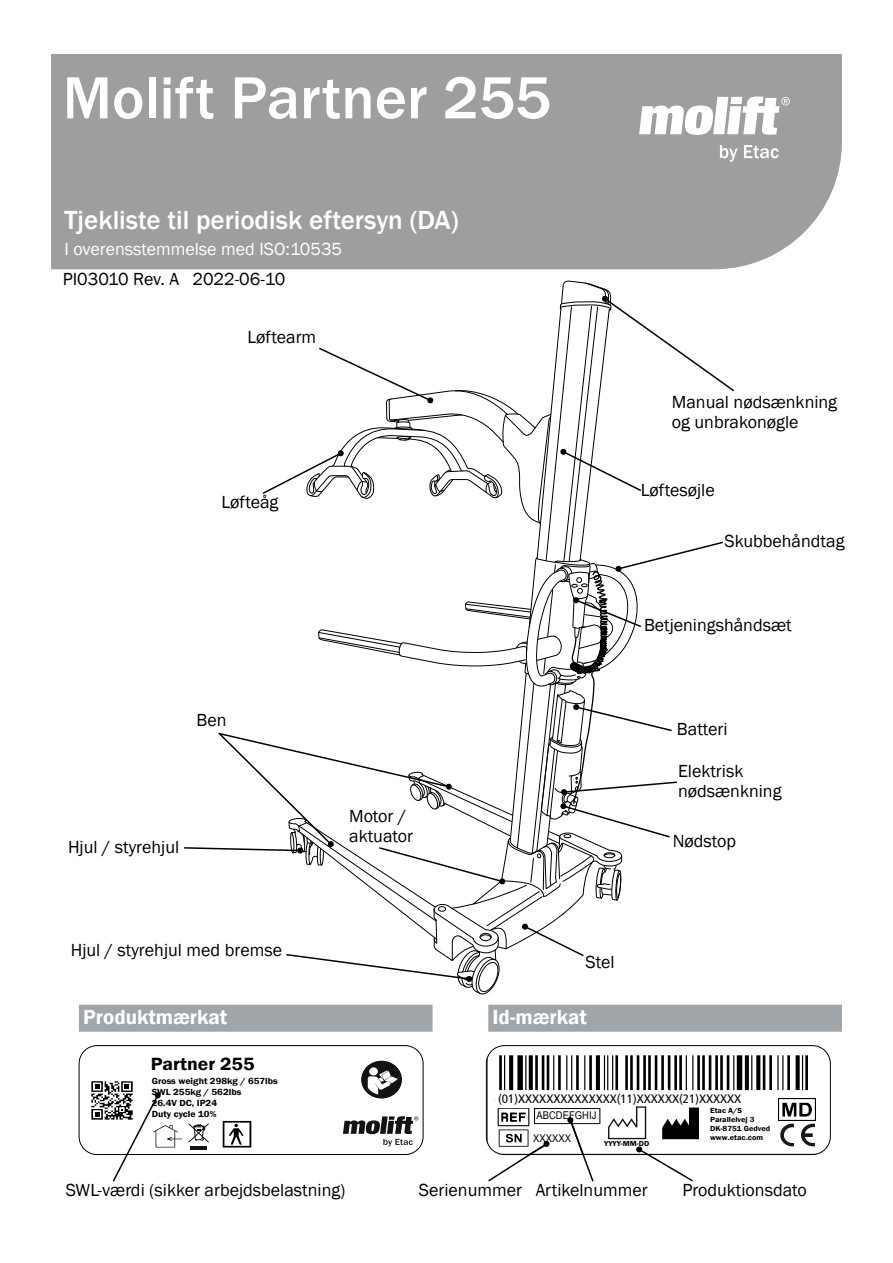
<style>
.page{position:relative;width:893px;height:1263px;background:#fff}
.page>*{position:absolute;margin:0;border:0;box-sizing:border-box;transform-origin:0 0}
.t1{font:500 61.5px "Franklin Gothic";color:#fff}
.t2{font:500 27px "Franklin Gothic";color:#fff}
.t3{font:600 21px "Franklin Gothic";color:#fff}
.t4{font:600 18.15px "Franklin Gothic";color:#000;scale:1.08 1}
.t5{font:18px/19.8px "Franklin Gothic";color:#000}
.t6{font:18px "Franklin Gothic";color:#fff}
.t7{font:15.15px "Arial";color:#000;scale:1.08 1}
.t8{font:condensed 12.15px "Frutiger LT Pro";color:#000;scale:1.08 1}
.t9{font:10.65px "Arial Narrow";letter-spacing:.005em;color:#000;scale:1.08 1}
.t10{font:600 9.15px/10.9px "Franklin Gothic";color:#000;scale:1.08 1}
.t11{font:600 7.65px/9.1px "Franklin Gothic";color:#000;scale:1.08 1}
.t12{font:600 7.5px "Franklin Gothic";color:#000;scale:1.08 1}
</style>
<div class="page">
<div style="left:51px;top:54px;width:791px;height:215px;background:#9c9e9f"></div>
<svg style="left:639px;top:97px;width:151px;height:38px"></svg>
<svg style="left:720px;top:145px;width:17px;height:17px"></svg>
<svg style="left:744px;top:145px;width:35px;height:13px"></svg>
<div style="left:79px;top:1005px;width:354px;height:27px;background:#a0a5a9"></div>
<div style="left:488px;top:1005px;width:354px;height:27px;background:#a0a5a9"></div>
<svg style="left:79px;top:1045px;width:344px;height:137px"></svg>
<svg style="left:486px;top:1045px;width:344px;height:137px"></svg>
<svg style="left:184px;top:281px;width:551px;height:713px"></svg>
<h1 class="t1" style="left:63px;top:60px;width:490px">Molift Partner 255</h1>
<h2 class="t2" style="left:65px;top:204px;width:396px">Tjekliste til periodisk eftersyn (DA)</h2>
<p class="t6" style="left:65px;top:238px;width:279px">I overensstemmelse med ISO:10535</p>
<p class="t5" style="left:63px;top:269px;width:224px">PI03010 Rev. A 2022-06-10</p>
<p class="t5" style="left:247px;top:327px;width:70px">Løftearm</p>
<p class="t5" style="left:221px;top:492px;width:59px">Løfteåg</p>
<p class="t5" style="left:196px;top:710px;width:32px">Ben</p>
<p class="t5" style="left:68px;top:838px;width:113px">Hjul / styrehjul</p>
<p class="t5" style="left:349px;top:806px;width:65px">Motor / aktuator</p>
<p class="t5" style="left:672px;top:393px;width:167px">Manual nødsænkning og unbrakonøgle</p>
<p class="t5" style="left:641px;top:481px;width:76px">Løftesøjle</p>
<p class="t5" style="left:725px;top:532px;width:121px">Skubbehåndtag</p>
<p class="t5" style="left:644px;top:616px;width:149px">Betjeningshåndsæt</p>
<p class="t5" style="left:677px;top:720px;width:52px">Batteri</p>
<p class="t5" style="left:678px;top:762px;width:105px">Elektrisk nødsænkning</p>
<p class="t5" style="left:673px;top:831px;width:65px">Nødstop</p>
<p class="t5" style="left:71px;top:941px;width:213px">Hjul / styrehjul med bremse</p>
<p class="t5" style="left:585px;top:952px;width:30px">Stel</p>
<p class="t3" style="left:83px;top:1004px;width:146px">Produktmærkat</p>
<p class="t3" style="left:493px;top:1004px;width:96px">Id-mærkat</p>
<p class="t4" style="left:151px;top:1053px;width:98px">Partner 255</p>
<p class="t10" style="left:152px;top:1076px;width:118px">Gross weight 298kg / 657lbs<br>SWL 255kg / 562lbs<br>26.4V DC, IP24<br>Duty cycle 10%</p>
<p class="t8" style="left:498px;top:1092px;width:227px">(01)XXXXXXXXXXXXXX(11)XXXXXX(21)XXXXXX</p>
<p class="t9" style="left:533px;top:1130px;width:37px">XXXXXX</p>
<p class="t12" style="left:604px;top:1139px;width:43px">YYYY-MM-DD</p>
<p class="t11" style="left:710px;top:1106px;width:57px">Etac A/S<br>Parallelvej 3<br>DK-8751 Gedved www.etac.com</p>
<p class="t9" style="left:536px;top:1107px;width:57px">ABCDEFGHIJ</p>
<p class="t7" style="left:222px;top:1172px;width:56px">76,5mm</p>
<p class="t5" style="left:66px;top:1181px;width:281px">SWL-værdi (sikker arbejdsbelastning)</p>
<p class="t5" style="left:419px;top:1181px;width:230px">Serienummer Artikelnummer</p>
<p class="t5" style="left:682px;top:1181px;width:126px">Produktionsdato</p>
</div>
